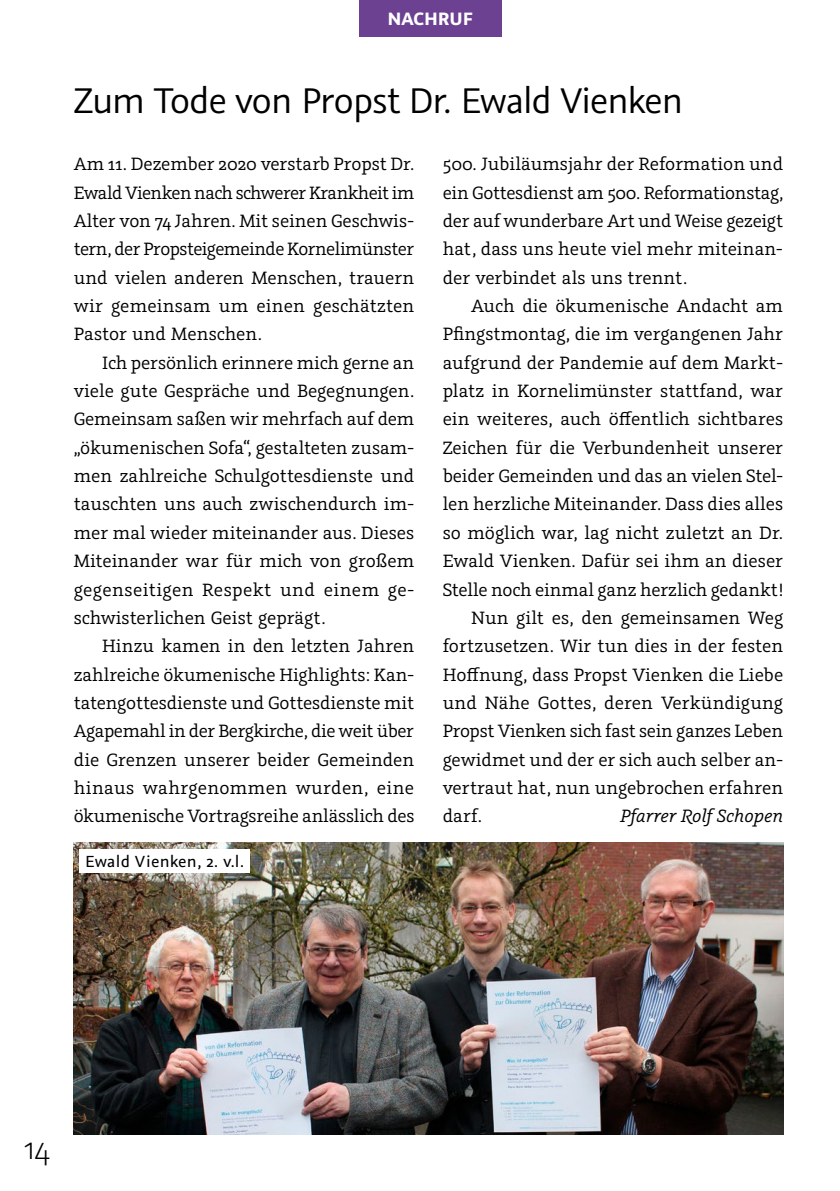
<style>
.page{position:relative;width:840px;height:1191px;background:#fff}
.page>*{position:absolute;margin:0;border:0;box-sizing:border-box;transform-origin:0 0}
.t1{font:40px "Graublau Sans";letter-spacing:-.035em;color:#000}
.t2{font:300 36px "Graublau Sans";color:#000}
.t3{font:20px/28.4px "Graublau Slab";color:#000;text-align:justify}
.t4{font:italic 20px "Graublau Slab";color:#000}
.t5{font:700 20px "Graublau Sans";color:#fff}
.t6{font:18px "Graublau Sans";letter-spacing:.01em;color:#000}
</style>
<div class="page">
<div style="left:359px;top:0;width:142px;height:36px;background:#6c4192"></div>
<img style="left:74px;top:842px;width:708px;height:292px">
<div style="left:79px;top:849px;width:171px;height:23px;background:#fff"></div>
<p class="t5" style="left:387px;top:6px;width:87px">NACHRUF</p>
<h1 class="t1" style="left:74px;top:77px;width:611px">Zum Tode von Propst Dr. Ewald Vienken</h1>
<p class="t3" style="left:74px;top:149px;width:342px">Am 11. Dezember 2020 verstarb Propst Dr.<br>Ewald Vienken nach schwerer Krankheit im Alter von 74 Jahren. Mit seinen Geschwis&shy;tern, der Propsteigemeinde Kornelimünster und vielen anderen Menschen, trauern wir gemeinsam um einen geschätzten Pastor und Menschen.</p>
<p class="t3" style="left:74px;top:348px;width:342px;text-indent:28px">Ich persönlich erinnere mich gerne an viele gute Gespräche und Begegnungen.<br>Gemeinsam saßen wir mehrfach auf dem „ökumenischen Sofa“, gestalteten zusam&shy;men zahlreiche Schulgottesdienste und tauschten uns auch zwischendurch im&shy;mer mal wieder miteinander aus. Dieses Miteinander war für mich von großem gegenseitigen Respekt und einem ge&shy;schwisterlichen Geist geprägt.</p>
<p class="t3" style="left:74px;top:631px;width:342px;text-indent:28px">Hinzu kamen in den letzten Jahren zahlreiche ökumenische Highlights: Kan&shy;tatengottesdienste und Gottesdienste mit Agapemahl in der Bergkirche, die weit über die Grenzen unserer beider Gemeinden hinaus wahrgenommen wurden, eine ökumenische Vortragsreihe anlässlich des</p>
<p class="t3" style="left:442px;top:149px;width:342px">500. Jubiläumsjahr der Reformation und ein Gottesdienst am 500. Reformationstag, der auf wunderbare Art und Weise gezeigt hat, dass uns heute viel mehr miteinan&shy;der verbindet als uns trennt.</p>
<p class="t3" style="left:471px;top:291px;width:313px">Auch die ökumenische Andacht am</p>
<p class="t3" style="left:442px;top:319px;width:342px">Pfingstmontag, die im vergangenen Jahr</p>
<p class="t3" style="left:442px;top:348px;width:342px">aufgrund der Pandemie auf dem Markt-</p>
<p class="t3" style="left:442px;top:376px;width:342px">platz in Kornelimünster stattfand, war</p>
<p class="t3" style="left:442px;top:404px;width:342px">ein weiteres, auch öffentlich sichtbares</p>
<p class="t3" style="left:442px;top:433px;width:342px">Zeichen für die Verbundenheit unserer</p>
<p class="t3" style="left:442px;top:461px;width:342px">beider Gemeinden und das an vielen Stel-</p>
<p class="t3" style="left:442px;top:490px;width:342px">len herzliche Miteinander. Dass dies alles</p>
<p class="t3" style="left:442px;top:518px;width:342px">so möglich war, lag nicht zuletzt an Dr.</p>
<p class="t3" style="left:442px;top:546px;width:342px">Ewald Vienken. Dafür sei ihm an dieser</p>
<p class="t3" style="left:442px;top:575px;width:342px">Stelle noch einmal ganz herzlich gedankt!</p>
<p class="t3" style="left:471px;top:603px;width:313px">Nun gilt es, den gemeinsamen Weg</p>
<p class="t3" style="left:442px;top:631px;width:342px">fortzusetzen. Wir tun dies in der festen</p>
<p class="t3" style="left:442px;top:660px;width:342px">Hoffnung, dass Propst Vienken die Liebe</p>
<p class="t3" style="left:442px;top:688px;width:342px">und Nähe Gottes, deren Verkündigung</p>
<p class="t3" style="left:442px;top:716px;width:342px">Propst Vienken sich fast sein ganzes Leben</p>
<p class="t3" style="left:442px;top:745px;width:342px">gewidmet und der er sich auch selber an-</p>
<p class="t3" style="left:442px;top:773px;width:342px">vertraut hat, nun ungebrochen erfahren</p>
<p class="t3" style="left:442px;top:801px;width:41px">darf.</p>
<p class="t4" style="left:619px;top:805px;width:164px">Pfarrer Rolf Schopen</p>
<p class="t6" style="left:85px;top:850px;width:160px">Ewald Vienken, 2. v.l.</p>
<h2 class="t2" style="left:24px;top:1126px;width:28px">14</h2>
</div>
